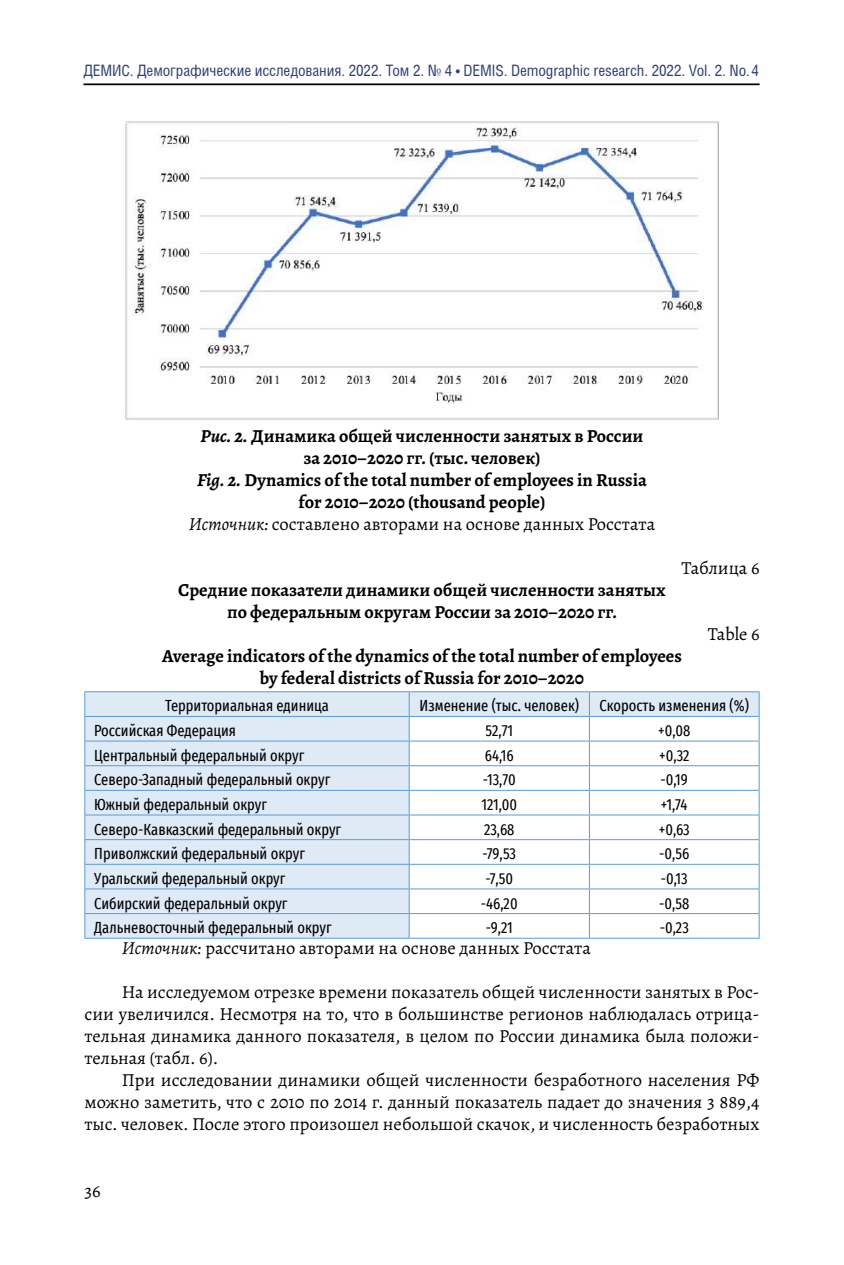
<style>
.page{position:relative;width:844px;height:1265px;background:#fff}
.page>*{position:absolute;margin:0;border:0;box-sizing:border-box;transform-origin:0 0}
.t1{font:18.38px/22.1px "Alegreya";color:#000;text-align:justify}
.t2{font:700 18.38px/22.1px "Alegreya";color:#000;text-align:center}
.t3{font:extra-condensed 15.75px "Fira Sans";color:#000}
.t4{font:15.75px "Helios Cond";letter-spacing:-.005em;color:#2b3f75}
.s1{font-style:italic}
.s2{font-weight:400;font-style:italic}
.s3{font-weight:400}
</style>
<div class="page">
<hr style="left:83px;top:83px;width:676px;height:2px;background:#000">
<img style="left:125px;top:122px;width:593px;height:298px">
<svg style="left:85px;top:692px;width:673px;height:246px;fill:#deeaf6"></svg>
<hr style="left:84px;top:691px;width:325px;height:1px;background:#5b9bd5">
<hr style="left:409px;top:691px;width:180px;height:1px;background:#5b9bd5">
<hr style="left:589px;top:691px;width:170px;height:1px;background:#5b9bd5">
<hr style="left:84px;top:716px;width:325px;height:1px;background:#5b9bd5">
<hr style="left:409px;top:716px;width:180px;height:1px;background:#5b9bd5">
<hr style="left:589px;top:716px;width:170px;height:1px;background:#5b9bd5">
<hr style="left:84px;top:741px;width:325px;height:1px;background:#5b9bd5">
<hr style="left:409px;top:741px;width:180px;height:1px;background:#5b9bd5">
<hr style="left:589px;top:741px;width:170px;height:1px;background:#5b9bd5">
<hr style="left:84px;top:765px;width:325px;height:1px;background:#5b9bd5">
<hr style="left:409px;top:765px;width:180px;height:1px;background:#5b9bd5">
<hr style="left:589px;top:765px;width:170px;height:1px;background:#5b9bd5">
<hr style="left:84px;top:790px;width:325px;height:1px;background:#5b9bd5">
<hr style="left:409px;top:790px;width:180px;height:1px;background:#5b9bd5">
<hr style="left:589px;top:790px;width:170px;height:1px;background:#5b9bd5">
<hr style="left:84px;top:815px;width:325px;height:1px;background:#5b9bd5">
<hr style="left:409px;top:815px;width:180px;height:1px;background:#5b9bd5">
<hr style="left:589px;top:815px;width:170px;height:1px;background:#5b9bd5">
<hr style="left:84px;top:839px;width:325px;height:1px;background:#5b9bd5">
<hr style="left:409px;top:839px;width:180px;height:1px;background:#5b9bd5">
<hr style="left:589px;top:839px;width:170px;height:1px;background:#5b9bd5">
<hr style="left:84px;top:864px;width:325px;height:1px;background:#5b9bd5">
<hr style="left:409px;top:864px;width:180px;height:1px;background:#5b9bd5">
<hr style="left:589px;top:864px;width:170px;height:1px;background:#5b9bd5">
<hr style="left:84px;top:888px;width:325px;height:1px;background:#5b9bd5">
<hr style="left:409px;top:888px;width:180px;height:1px;background:#5b9bd5">
<hr style="left:589px;top:888px;width:170px;height:1px;background:#5b9bd5">
<hr style="left:84px;top:913px;width:325px;height:1px;background:#5b9bd5">
<hr style="left:409px;top:913px;width:180px;height:1px;background:#5b9bd5">
<hr style="left:589px;top:913px;width:170px;height:1px;background:#5b9bd5">
<hr style="left:84px;top:938px;width:325px;height:1px;background:#5b9bd5">
<hr style="left:409px;top:938px;width:180px;height:1px;background:#5b9bd5">
<hr style="left:589px;top:938px;width:170px;height:1px;background:#5b9bd5">
<svg style="left:84px;top:692px;width:1px;height:246px"></svg>
<svg style="left:408px;top:692px;width:1px;height:246px"></svg>
<svg style="left:589px;top:692px;width:1px;height:246px"></svg>
<svg style="left:758px;top:692px;width:1px;height:246px"></svg>
<p class="t4" style="left:83px;top:61px;width:677px">ДЕМИС. Демографические исследования. 2022. Том 2. № 4 • DEMIS. Demographic research. 2022. Vol. 2. No.4</p>
<p class="t2" style="left:189px;top:424px;width:468px"><span class="s1">Рис. 2.</span> Динамика общей численности занятых в России<br>за 2010–2020 гг. (тыс. человек)<br><span class="s1">Fig. 2.</span> Dynamics of the total number of employees in Russia for 2010–2020 (thousand people)<br><span class="s2">Источник:</span> <span class="s3">составлено авторами на основе данных Росстата</span></p>
<p class="t2" style="left:178px;top:579px;width:489px">Средние показатели динамики общей численности занятых по федеральным округам России за 2010–2020 гг.</p>
<p class="t1" style="left:681px;top:557px;width:79px">Таблица 6</p>
<p class="t1" style="left:707px;top:623px;width:53px">Table 6</p>
<p class="t2" style="left:162px;top:645px;width:521px">Average indicators of the dynamics of the total number of employees by federal districts of Russia for 2010–2020</p>
<p class="t3" style="left:165px;top:694px;width:165px">Территориальная единица</p>
<p class="t3" style="left:419px;top:694px;width:161px">Изменение (тыс. человек)</p>
<p class="t3" style="left:599px;top:694px;width:151px">Скорость изменения (%)</p>
<p class="t3" style="left:94px;top:719px;width:143px">Российская Федерация</p>
<p class="t3" style="left:485px;top:719px;width:29px">52,71</p>
<p class="t3" style="left:658px;top:719px;width:34px">+0,08</p>
<p class="t3" style="left:94px;top:743px;width:211px">Центральный федеральный округ</p>
<p class="t3" style="left:484px;top:743px;width:30px">64,16</p>
<p class="t3" style="left:659px;top:743px;width:32px">+0,32</p>
<p class="t3" style="left:94px;top:768px;width:237px">Северо-Западный федеральный округ</p>
<p class="t3" style="left:482px;top:768px;width:34px">-13,70</p>
<p class="t3" style="left:660px;top:768px;width:29px">-0,19</p>
<p class="t3" style="left:94px;top:793px;width:174px">Южный федеральный округ</p>
<p class="t3" style="left:481px;top:793px;width:37px">121,00</p>
<p class="t3" style="left:660px;top:793px;width:28px">+1,74</p>
<p class="t3" style="left:94px;top:817px;width:248px">Северо-Кавказский федеральный округ</p>
<p class="t3" style="left:484px;top:817px;width:32px">23,68</p>
<p class="t3" style="left:658px;top:817px;width:32px">+0,63</p>
<p class="t3" style="left:94px;top:842px;width:212px">Приволжский федеральный округ</p>
<p class="t3" style="left:482px;top:842px;width:35px">-79,53</p>
<p class="t3" style="left:659px;top:842px;width:32px">-0,56</p>
<p class="t3" style="left:94px;top:867px;width:193px">Уральский федеральный округ</p>
<p class="t3" style="left:485px;top:867px;width:29px">-7,50</p>
<p class="t3" style="left:660px;top:867px;width:28px">-0,13</p>
<p class="t3" style="left:94px;top:891px;width:195px">Сибирский федеральный округ</p>
<p class="t3" style="left:481px;top:891px;width:38px">-46,20</p>
<p class="t3" style="left:659px;top:891px;width:32px">-0,58</p>
<p class="t3" style="left:94px;top:916px;width:239px">Дальневосточный федеральный округ</p>
<p class="t3" style="left:485px;top:916px;width:29px">-9,21</p>
<p class="t3" style="left:659px;top:916px;width:31px">-0,23</p>
<p class="t1" style="left:122px;top:937px;width:470px"><span class="s1">Источник:</span> рассчитано авторами на основе данных Росстата</p>
<p class="t1" style="left:84px;top:981px;width:676px;text-indent:37px">На исследуемом отрезке времени показатель общей численности занятых в Рос&shy;сии увеличился. Несмотря на то, что в большинстве регионов наблюдалась отрица&shy;тельная динамика данного показателя, в целом по России динамика была положи&shy;тельная (табл. 6).</p>
<p class="t1" style="left:84px;top:1069px;width:676px;text-indent:37px">При исследовании динамики общей численности безработного населения РФ можно заметить, что с 2010 по 2014 г. данный показатель падает до значения 3 889,4 тыс. человек. После этого произошел небольшой скачок, и численность безработных</p>
<p class="t1" style="left:84px;top:1180px;width:18px">36</p>
</div>
